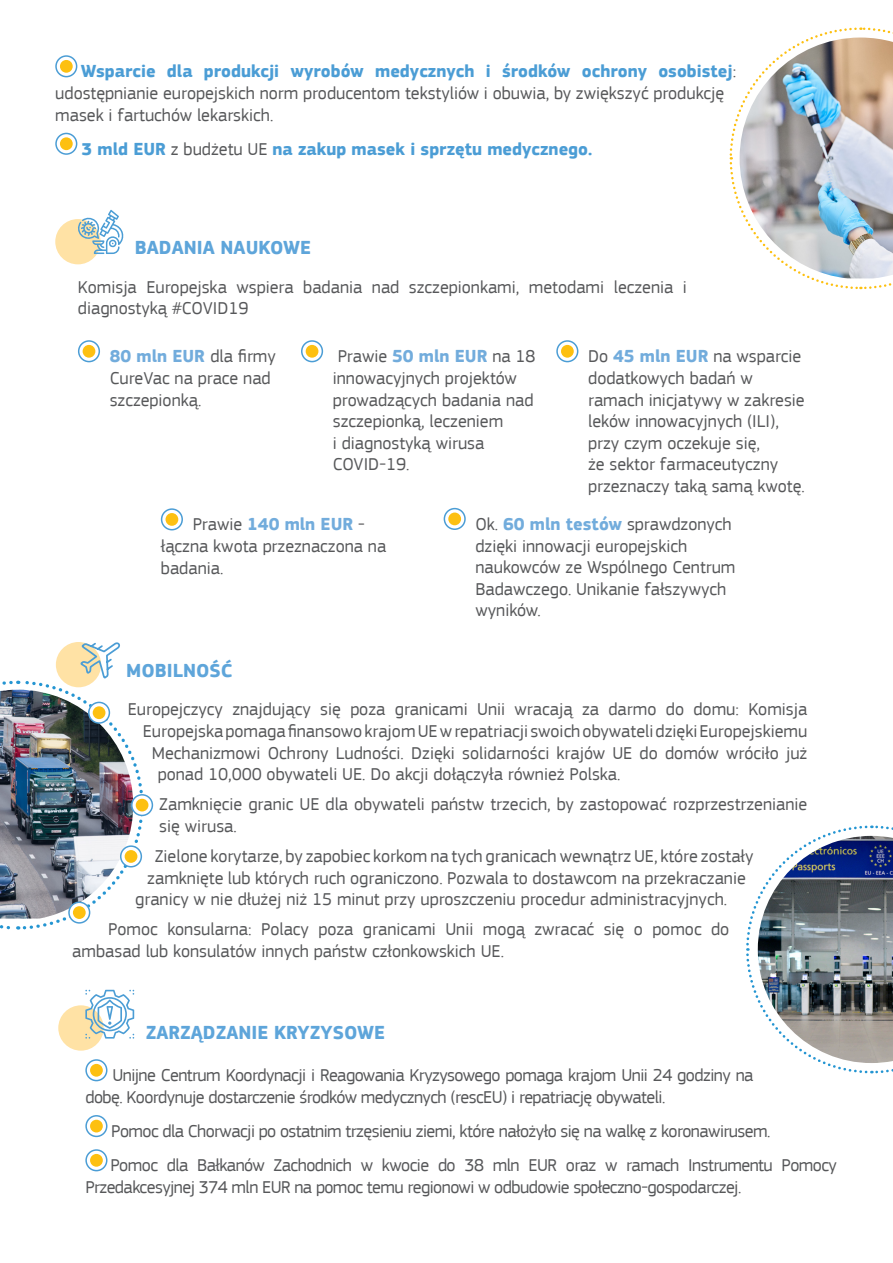
<style>
.page{position:relative;width:893px;height:1263px;background:#fff}
.page>*{position:absolute;margin:0;border:0;box-sizing:border-box;transform-origin:0 0}
.Intro{font:700 19.5px "EC Square Sans Pro";color:#5ea5da}
.Intro-2{font:18px/21.6px "EC Square Sans Pro";color:#57585a}
.Intro-3{font:18px/21.6px "EC Square Sans Pro";letter-spacing:-.03em;color:#57585a}
.Intro-4{font:700 18px "EC Square Sans Pro";color:#4b9dd5}
.s1{font-weight:700;color:#4b9dd5}
.s2{font-weight:400;color:#57585a}
.s3{font-weight:700;color:#72acdc}
</style>
<div class="page">
<div style="left:55px;top:219px;width:46px;height:45px;background:#ffe2a5;border-radius:50%"></div>
<svg style="left:746px;top:825px;width:147px;height:249px"></svg>
<img style="left:758px;top:836px;width:135px;height:227px">
<svg style="left:78px;top:210px;width:46px;height:44px"></svg>
<svg style="left:79px;top:341px;width:20px;height:21px"></svg>
<div style="left:78px;top:340px;width:22px;height:22px;border:2px solid #4b9dd5;border-radius:50%"></div>
<div style="left:83px;top:345px;width:12px;height:13px;background:#fdc011;border-radius:50%"></div>
<svg style="left:302px;top:341px;width:20px;height:21px"></svg>
<div style="left:301px;top:340px;width:22px;height:22px;border:2px solid #4b9dd5;border-radius:50%"></div>
<div style="left:306px;top:345px;width:12px;height:13px;background:#fdc011;border-radius:50%"></div>
<svg style="left:557px;top:341px;width:21px;height:21px"></svg>
<div style="left:556px;top:340px;width:22px;height:22px;border:2px solid #4b9dd5;border-radius:50%"></div>
<div style="left:561px;top:345px;width:13px;height:13px;background:#fdc011;border-radius:50%"></div>
<svg style="left:162px;top:509px;width:20px;height:21px"></svg>
<div style="left:161px;top:508px;width:22px;height:22px;border:2px solid #4b9dd5;border-radius:50%"></div>
<div style="left:166px;top:513px;width:12px;height:13px;background:#fdc011;border-radius:50%"></div>
<svg style="left:444px;top:509px;width:21px;height:20px"></svg>
<div style="left:444px;top:508px;width:22px;height:22px;border:2px solid #4b9dd5;border-radius:50%"></div>
<div style="left:448px;top:512px;width:13px;height:13px;background:#fdc011;border-radius:50%"></div>
<svg style="left:729px;top:27px;width:164px;height:263px"></svg>
<img style="left:740px;top:38px;width:153px;height:240px">
<svg style="left:0;top:642px;width:144px;height:288px"></svg>
<img style="left:0;top:690px;width:133px;height:228px">
<svg style="left:56px;top:56px;width:21px;height:21px"></svg>
<div style="left:55px;top:55px;width:22px;height:22px;border:2px solid #4b9dd5;border-radius:50%"></div>
<div style="left:60px;top:60px;width:13px;height:13px;background:#fdc011;border-radius:50%"></div>
<svg style="left:56px;top:133px;width:21px;height:21px"></svg>
<div style="left:55px;top:133px;width:22px;height:22px;border:2px solid #4b9dd5;border-radius:50%"></div>
<div style="left:60px;top:137px;width:13px;height:13px;background:#fdc011;border-radius:50%"></div>
<div style="left:58px;top:1005px;width:46px;height:46px;background:#ffe2a5;border-radius:50%"></div>
<svg style="left:85px;top:990px;width:49px;height:48px"></svg>
<svg style="left:86px;top:1060px;width:21px;height:20px"></svg>
<div style="left:85px;top:1059px;width:22px;height:22px;border:2px solid #4b9dd5;border-radius:50%"></div>
<div style="left:90px;top:1064px;width:13px;height:13px;background:#fdc011;border-radius:50%"></div>
<svg style="left:86px;top:1116px;width:21px;height:20px"></svg>
<div style="left:85px;top:1115px;width:22px;height:22px;border:2px solid #4b9dd5;border-radius:50%"></div>
<div style="left:90px;top:1120px;width:13px;height:12px;background:#fdc011;border-radius:50%"></div>
<svg style="left:86px;top:1150px;width:21px;height:20px"></svg>
<div style="left:85px;top:1149px;width:22px;height:22px;border:2px solid #4b9dd5;border-radius:50%"></div>
<div style="left:90px;top:1154px;width:13px;height:13px;background:#fdc011;border-radius:50%"></div>
<svg style="left:89px;top:702px;width:20px;height:21px"></svg>
<div style="left:88px;top:702px;width:22px;height:22px;border:2px solid #4b9dd5;border-radius:50%"></div>
<div style="left:93px;top:706px;width:12px;height:13px;background:#fdc011;border-radius:50%"></div>
<svg style="left:132px;top:795px;width:20px;height:20px"></svg>
<div style="left:131px;top:794px;width:22px;height:22px;border:2px solid #4b9dd5;border-radius:50%"></div>
<div style="left:136px;top:799px;width:12px;height:12px;background:#fdc011;border-radius:50%"></div>
<svg style="left:121px;top:846px;width:20px;height:21px"></svg>
<div style="left:120px;top:845px;width:22px;height:22px;border:2px solid #4b9dd5;border-radius:50%"></div>
<div style="left:125px;top:850px;width:12px;height:13px;background:#fdc011;border-radius:50%"></div>
<svg style="left:69px;top:902px;width:21px;height:21px"></svg>
<div style="left:68px;top:901px;width:22px;height:23px;border:2px solid #4b9dd5;border-radius:50%"></div>
<div style="left:73px;top:906px;width:13px;height:13px;background:#fdc011;border-radius:50%"></div>
<p class="Intro-2" style="left:55px;top:61px;width:683px;text-indent:25px"><span class="s1">Wsparcie dla produkcji wyrobów medycznych i środków ochrony osobistej</span>: udostępnianie europejskich norm producentom tekstyliów i obuwia, by zwiększyć produkcję masek i fartuchów lekarskich.</p>
<p class="Intro-4" style="left:82px;top:138px;width:512px">3 mld EUR <span class="s2">z budżetu UE</span> na zakup masek i sprzętu medycznego.</p>
<p class="Intro" style="left:135px;top:236px;width:178px">BADANIA NAUKOWE</p>
<p class="Intro-2" style="left:78px;top:276px;width:610px">Komisja Europejska wspiera badania nad szczepionkami, metodami leczenia i diagnostyką #COVID19</p>
<p class="Intro-2" style="left:110px;top:346px;width:168px"><span class="s3">80 mln EUR</span> dla firmy<br>CureVac na prace nad szczepionką.</p>
<p class="Intro-2" style="left:333px;top:346px;width:204px">Prawie <span class="s3">50 mln EUR</span> na 18 innowacyjnych projektów prowadzących badania nad szczepionką, leczeniem<br>i diagnostyką wirusa<br>COVID-19.</p>
<p class="Intro-2" style="left:588px;top:346px;width:218px">Do <span class="s3">45 mln EUR</span> na wsparcie dodatkowych badań w ramach inicjatywy w zakresie leków innowacyjnych (ILI), przy czym oczekuje się,<br>że sektor farmaceutyczny przeznaczy taką samą kwotę.</p>
<p class="Intro-2" style="left:161px;top:514px;width:227px;text-indent:32px">Prawie <span class="s3">140 mln EUR</span> - łączna kwota przeznaczona na badania.</p>
<p class="Intro-2" style="left:475px;top:513px;width:262px">Ok. <span class="s3">60 mln testów</span> sprawdzonych dzięki innowacji europejskich naukowców ze Wspólnego Centrum<br>Badawczego. Unikanie fałszywych wyników.</p>
<p class="Intro" style="left:126px;top:659px;width:108px">MOBILNOŚĆ</p>
<p class="Intro-2" style="left:128px;top:699px;width:681px">Europejczycy znajdujący się poza granicami Unii wracają za darmo do domu: Komisja</p>
<p class="Intro-2" style="left:143px;top:720px;width:666px">Europejska pomaga finansowo krajom UE w repatriacji swoich obywateli dzięki Europejskiemu</p>
<p class="Intro-2" style="left:152px;top:742px;width:657px">Mechanizmowi Ochrony Ludności. Dzięki solidarności krajów UE do domów wróciło już</p>
<p class="Intro-2" style="left:158px;top:764px;width:464px">ponad 10,000 obywateli UE. Do akcji dołączyła również Polska.</p>
<p class="Intro-2" style="left:159px;top:794px;width:650px">Zamknięcie granic UE dla obywateli państw trzecich, by zastopować rozprzestrzenianie się wirusa.</p>
<p class="Intro-2" style="left:155px;top:845px;width:600px">Zielone korytarze, by zapobiec korkom na tych granicach wewnątrz UE, które zostały</p>
<p class="Intro-2" style="left:147px;top:867px;width:600px">zamknięte lub których ruch ograniczono. Pozwala to dostawcom na przekraczanie</p>
<p class="Intro-2" style="left:135px;top:889px;width:593px">granicy w nie dłużej niż 15 minut przy uproszczeniu procedur administracyjnych.</p>
<p class="Intro-2" style="left:72px;top:919px;width:658px;text-indent:36px">Pomoc konsularna: Polacy poza granicami Unii mogą zwracać się o pomoc do ambasad lub konsulatów innych państw członkowskich UE.</p>
<p class="Intro" style="left:146px;top:1020px;width:241px">ZARZĄDZANIE KRYZYSOWE</p>
<p class="Intro-3" style="left:85px;top:1065px;width:670px;text-indent:27px">Unijne Centrum Koordynacji i Reagowania Kryzysowego pomaga krajom Unii 24 godziny na dobę. Koordynuje dostarczenie środków medycznych (rescEU) i repatriację obywateli.</p>
<p class="Intro-3" style="left:111px;top:1120px;width:661px">Pomoc dla Chorwacji po ostatnim trzęsieniu ziemi, które nałożyło się na walkę z koronawirusem.</p>
<p class="Intro-3" style="left:85px;top:1155px;width:753px;text-indent:25px">Pomoc dla Bałkanów Zachodnich w kwocie do 38 mln EUR oraz w ramach Instrumentu Pomocy<br>Przedakcesyjnej 374 mln EUR na pomoc temu regionowi w odbudowie społeczno-gospodarczej.</p>
</div>
